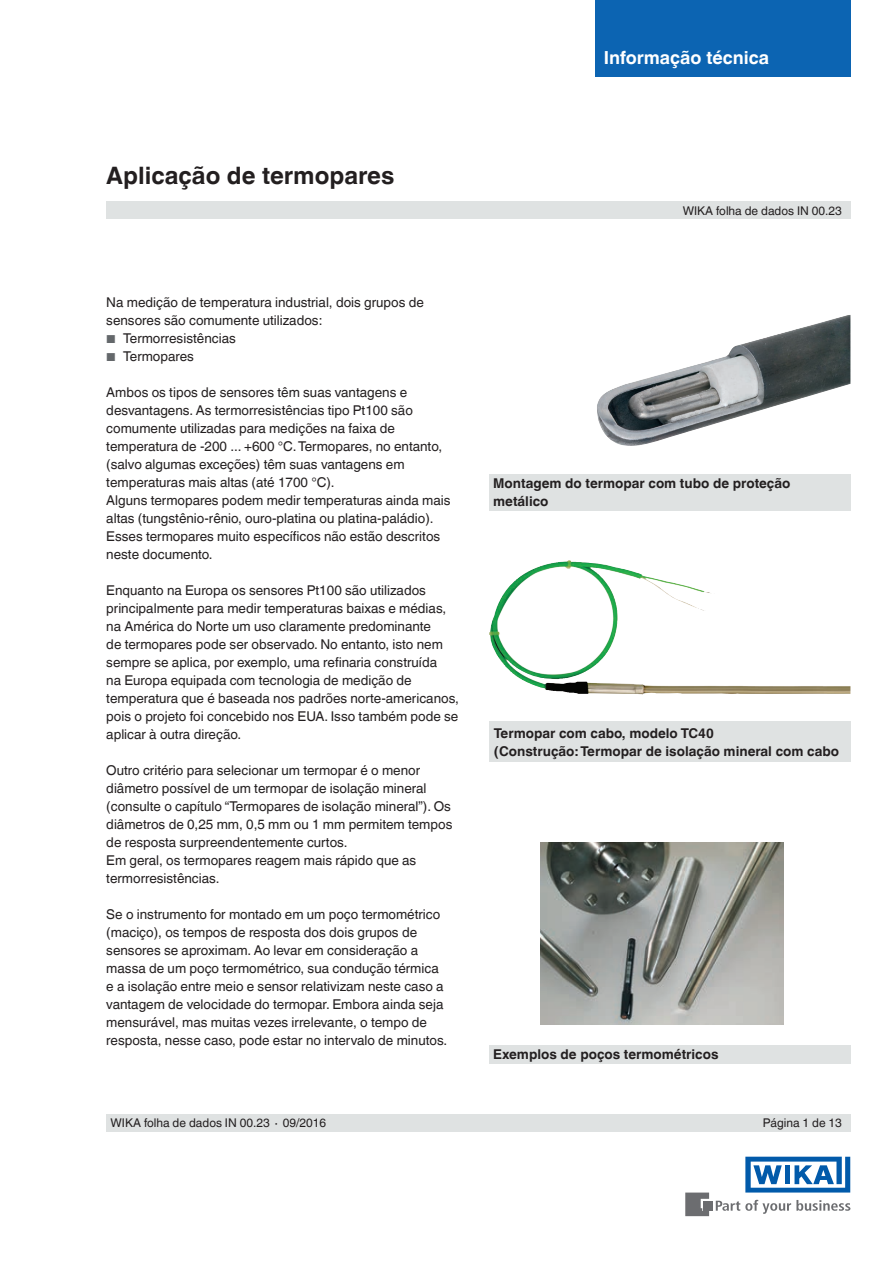
<style>
.page{position:relative;width:893px;height:1263px;background:#fff}
.page>*{position:absolute;margin:0;border:0;box-sizing:border-box;transform-origin:0 0}
.t1{font:700 24px "Helvetica World";color:#231f20}
.t2{font:700 18px "Helvetica World";color:#fff}
.t3{font:13.5px/18px "Helvetica World";color:#231f20}
.t4{font:700 13.5px/18px "Helvetica World";color:#231f20}
.t5{font:12px "Helvetica World";color:#231f20}
.s1{font-size:11.55px;color:#64686b}
</style>
<div class="page">
<svg style="left:716px;top:1200px;width:134px;height:14px"></svg>
<div style="left:703px;top:1201px;width:9px;height:9px;background:#6c6d70"></div>
<svg style="left:685px;top:1192px;width:24px;height:24px"></svg>
<svg style="left:745px;top:1157px;width:105px;height:35px"></svg>
<div style="left:106px;top:202px;width:744px;height:17px;background:#dfe2e2"></div>
<div style="left:106px;top:1114px;width:744px;height:17px;background:#dfe2e2"></div>
<div style="left:595px;top:0;width:255px;height:77px;background:#0c64b2"></div>
<div style="left:489px;top:474px;width:361px;height:36px;background:#dfe2e2"></div>
<div style="left:490px;top:722px;width:361px;height:40px;background:#dfe2e2"></div>
<img style="left:597px;top:315px;width:253px;height:131px">
<img style="left:489px;top:561px;width:79px;height:115px">
<div style="left:489px;top:1045px;width:361px;height:18px;background:#dfe2e2"></div>
<img style="left:541px;top:842px;width:242px;height:182px">
<h2 class="t2" style="left:604px;top:47px;width:167px">Informação técnica</h2>
<h1 class="t1" style="left:106px;top:162px;width:290px">Aplicação de termopares</h1>
<p class="t3" style="left:106px;top:294px;width:319px">Na medição de temperatura industrial, dois grupos de sensores são comumente utilizados:</p>
<p class="t3" style="left:106px;top:330px;width:131px"><span class="s1">■</span> Termorresistências</p>
<p class="t3" style="left:106px;top:348px;width:89px"><span class="s1">■</span> Termopares</p>
<p class="t3" style="left:106px;top:384px;width:346px">Ambos os tipos de sensores têm suas vantagens e desvantagens. As termorresistências tipo Pt100 são comumente utilizadas para medições na faixa de temperatura de -200 ... +600 °C. Termopares, no entanto, (salvo algumas exceções) têm suas vantagens em temperaturas mais altas (até 1700 °C).<br>Alguns termopares podem medir temperaturas ainda mais altas (tungstênio-rênio, ouro-platina ou platina-paládio).<br>Esses termopares muito específicos não estão descritos neste documento.</p>
<p class="t3" style="left:106px;top:582px;width:354px">Enquanto na Europa os sensores Pt100 são utilizados principalmente para medir temperaturas baixas e médias, na América do Norte um uso claramente predominante<br>de termopares pode ser observado. No entanto, isto nem sempre se aplica, por exemplo, uma refinaria construída<br>na Europa equipada com tecnologia de medição de temperatura que é baseada nos padrões norte-americanos, pois o projeto foi concebido nos EUA. Isso também pode se aplicar à outra direção.</p>
<p class="t3" style="left:106px;top:762px;width:348px">Outro critério para selecionar um termopar é o menor diâmetro possível de um termopar de isolação mineral (consulte o capítulo “Termopares de isolação mineral”). Os diâmetros de 0,25 mm, 0,5 mm ou 1 mm permitem tempos de resposta surpreendentemente curtos.<br>Em geral, os termopares reagem mais rápido que as termorresistências.</p>
<p class="t3" style="left:106px;top:906px;width:343px">Se o instrumento for montado em um poço termométrico (maciço), os tempos de resposta dos dois grupos de sensores se aproximam. Ao levar em consideração a massa de um poço termométrico, sua condução térmica e a isolação entre meio e sensor relativizam neste caso a vantagem de velocidade do termopar. Embora ainda seja mensurável, mas muitas vezes irrelevante, o tempo de resposta, nesse caso, pode estar no intervalo de minutos.</p>
<p class="t5" style="left:683px;top:204px;width:161px">WIKA folha de dados IN 00.23</p>
<p class="t4" style="left:493px;top:474px;width:299px">Montagem do termopar com tubo de proteção metálico</p>
<p class="t4" style="left:494px;top:724px;width:347px">Termopar com cabo, modelo TC40<br>(Construção: Termopar de isolação mineral com cabo</p>
<p class="t4" style="left:493px;top:1045px;width:227px">Exemplos de poços termométricos</p>
<p class="t5" style="left:111px;top:1116px;width:217px">WIKA folha de dados IN 00.23 ∙ 09/2016</p>
<p class="t5" style="left:763px;top:1116px;width:81px">Página 1 de 13</p>
</div>
